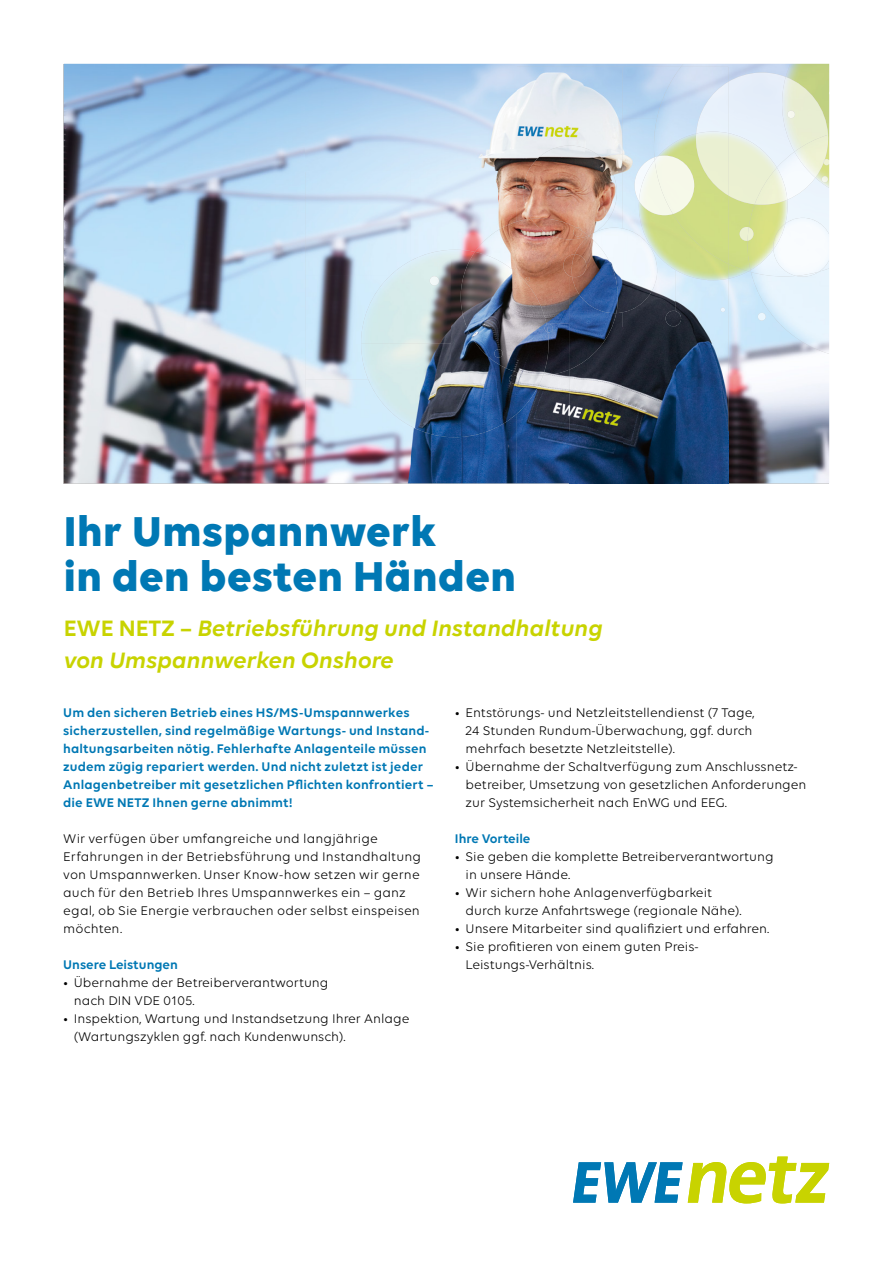
<style>
.page{position:relative;width:893px;height:1263px;background:#fff}
.page>*{position:absolute;margin:0;border:0;box-sizing:border-box;transform-origin:0 0}
.t1{font:700 45px/45px "Volte";letter-spacing:.01em;color:#0078b4}
.t2{font:italic 600 24px/31.5px "Volte";color:#c8d300}
.t3{font:13.5px/18px "Volte";color:#000}
.t4{font:600 13.5px/18px "Volte";letter-spacing:.01em;color:#0078b4}
.s1{font-style:normal}
</style>
<div class="page">
<svg style="left:573px;top:1156px;width:256px;height:47px"></svg>
<img style="left:64px;top:64px;width:765px;height:419px">
<img style="left:751px;top:276px;width:78px;height:78px">
<img style="left:681px;top:64px;width:105px;height:208px">
<img style="left:788px;top:188px;width:41px;height:30px">
<img style="left:750px;top:270px;width:23px;height:6px">
<img style="left:786px;top:64px;width:43px;height:70px">
<img style="left:815px;top:134px;width:14px;height:54px">
<img style="left:728px;top:271px;width:20px;height:8px">
<img style="left:728px;top:204px;width:27px;height:67px">
<img style="left:747px;top:200px;width:41px;height:70px">
<img style="left:796px;top:276px;width:23px;height:1px">
<img style="left:773px;top:218px;width:56px;height:58px">
<img style="left:773px;top:223px;width:12px;height:26px">
<div style="left:728px;top:73px;width:66px;height:79px;background:#e6eefa"></div>
<img style="left:777px;top:152px;width:38px;height:48px">
<img style="left:782px;top:77px;width:46px;height:75px">
<img style="left:794px;top:135px;width:34px;height:43px">
<img style="left:728px;top:133px;width:49px;height:71px">
<img style="left:755px;top:168px;width:32px;height:37px">
<img style="left:739px;top:227px;width:15px;height:14px">
<svg style="left:758px;top:313px;width:8px;height:8px"></svg>
<svg style="left:822px;top:176px;width:6px;height:6px"></svg>
<svg style="left:823px;top:159px;width:6px;height:6px"></svg>
<svg style="left:787px;top:111px;width:8px;height:7px"></svg>
<img style="left:305px;top:67px;width:317px;height:104px">
<img style="left:622px;top:67px;width:31px;height:52px">
<img style="left:622px;top:119px;width:53px;height:364px">
<img style="left:305px;top:171px;width:106px;height:104px">
<img style="left:411px;top:171px;width:106px;height:79px">
<img style="left:517px;top:171px;width:105px;height:52px">
<img style="left:570px;top:223px;width:52px;height:260px">
<img style="left:675px;top:280px;width:53px;height:203px">
<img style="left:305px;top:275px;width:56px;height:104px">
<img style="left:517px;top:370px;width:53px;height:113px">
<img style="left:305px;top:379px;width:106px;height:104px">
<img style="left:411px;top:427px;width:106px;height:56px">
<img style="left:653px;top:67px;width:75px;height:90px">
<img style="left:696px;top:82px;width:32px;height:50px">
<img style="left:639px;top:215px;width:89px;height:65px">
<img style="left:658px;top:134px;width:70px;height:130px">
<img style="left:696px;top:132px;width:32px;height:63px">
<img style="left:634px;top:157px;width:20px;height:44px">
<img style="left:639px;top:160px;width:34px;height:55px">
<img style="left:655px;top:156px;width:40px;height:58px">
<img style="left:361px;top:250px;width:136px;height:187px">
<img style="left:497px;top:376px;width:46px;height:51px">
<img style="left:475px;top:219px;width:94px;height:104px">
<img style="left:569px;top:239px;width:47px;height:131px">
<img style="left:549px;top:323px;width:20px;height:52px">
<img style="left:460px;top:252px;width:89px;height:124px">
<img style="left:522px;top:146px;width:96px;height:90px">
<img style="left:531px;top:218px;width:57px;height:21px">
<img style="left:589px;top:228px;width:69px;height:85px">
<img style="left:572px;top:236px;width:46px;height:77px">
<svg style="left:509px;top:375px;width:8px;height:8px"></svg>
<svg style="left:544px;top:324px;width:9px;height:8px"></svg>
<svg style="left:494px;top:349px;width:9px;height:9px"></svg>
<svg style="left:526px;top:277px;width:4px;height:4px"></svg>
<img style="left:563px;top:254px;width:8px;height:23px">
<img style="left:571px;top:254px;width:16px;height:23px">
<svg style="left:573px;top:227px;width:9px;height:9px"></svg>
<svg style="left:430px;top:276px;width:9px;height:9px"></svg>
<svg style="left:721px;top:307px;width:4px;height:5px"></svg>
<img style="left:665px;top:311px;width:16px;height:15px">
<h1 class="t1" style="left:64px;top:508px;width:454px">Ihr Umspannwerk<br>in den besten Händen</h1>
<h2 class="t2" style="left:64px;top:612px;width:540px"><span class="s1">EWE NETZ –</span> Betriebsführung und Instandhaltung von Umspannwerken Onshore</h2>
<p class="t4" style="left:63px;top:704px;width:372px">Um den sicheren Betrieb eines HS/MS-Umspannwerkes sicherzustellen, sind regelmäßige Wartungs- und Instand&shy;haltungsarbeiten nötig. Fehlerhafte Anlagenteile müssen zudem zügig repariert werden. Und nicht zuletzt ist jeder Anlagenbetreiber mit gesetzlichen Pflichten konfrontiert – die EWE NETZ Ihnen gerne abnimmt!</p>
<p class="t3" style="left:63px;top:830px;width:359px">Wir verfügen über umfangreiche und langjährige Erfahrungen in der Betriebsführung und Instandhaltung von Umspannwerken. Unser Know-how setzen wir gerne auch für den Betrieb Ihres Umspannwerkes ein – ganz egal, ob Sie Energie verbrauchen oder selbst einspeisen möchten.</p>
<p class="t4" style="left:63px;top:956px;width:116px">Unsere Leistungen</p>
<p class="t3" style="left:74px;top:974px;width:256px;text-indent:-11px">• Übernahme der Betreiberverantwortung nach DIN VDE 0105.</p>
<p class="t3" style="left:74px;top:1010px;width:337px;text-indent:-11px">• Inspektion, Wartung und Instandsetzung Ihrer Anlage (Wartungszyklen ggf. nach Kundenwunsch).</p>
<p class="t3" style="left:466px;top:704px;width:290px;text-indent:-11px">• Entstörungs- und Netzleitstellendienst (7 Tage,<br>24 Stunden Rundum-Überwachung, ggf. durch mehrfach besetzte Netzleitstelle).</p>
<p class="t3" style="left:466px;top:758px;width:342px;text-indent:-11px">• Übernahme der Schaltverfügung zum Anschlussnetz&shy;betreiber, Umsetzung von gesetzlichen Anforderungen zur Systemsicherheit nach EnWG und EEG.</p>
<p class="t4" style="left:455px;top:829px;width:77px">Ihre Vorteile</p>
<p class="t3" style="left:466px;top:848px;width:310px;text-indent:-11px">• Sie geben die komplette Betreiberverantwortung in unsere Hände.</p>
<p class="t3" style="left:466px;top:884px;width:278px;text-indent:-11px">• Wir sichern hohe Anlagenverfügbarkeit durch kurze Anfahrtswege (regionale Nähe).</p>
<p class="t3" style="left:455px;top:920px;width:316px">• Unsere Mitarbeiter sind qualifiziert und erfahren.</p>
<p class="t3" style="left:466px;top:938px;width:235px;text-indent:-11px">• Sie profitieren von einem guten Preis-<br>Leistungs-Verhältnis.</p>
</div>
